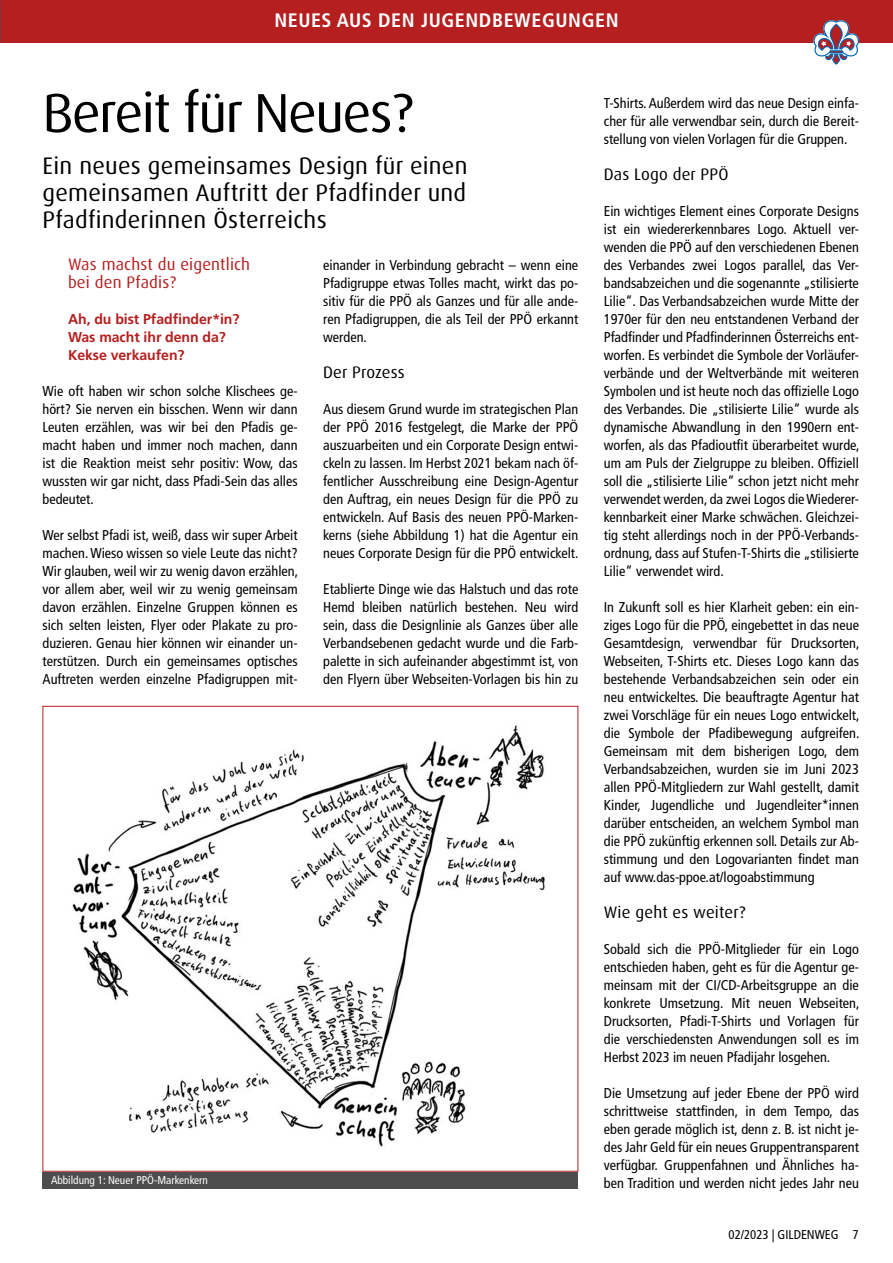
<style>
.page{position:relative;width:893px;height:1263px;background:#fff}
.page>*{position:absolute;margin:0;border:0;box-sizing:border-box;transform-origin:0 0}
.t1{font:55.05px "Dax Pro";letter-spacing:-.03em;color:#000}
.t2{font:24px/27px "Dax Pro";letter-spacing:.01em;color:#000;text-align:justify}
.t3{font:700 condensed 19.5px "Frutiger LT Pro";letter-spacing:.03em;color:#fff}
.t4{font:16.65px "Dax Pro";letter-spacing:.01em;color:#000}
.t5{font:16.65px/18px "Dax Pro";letter-spacing:.01em;color:#b51f1f}
.t6{font:condensed 14.25px/18px "Frutiger LT Pro";color:#000;text-align:justify}
.t7{font:700 14.25px/18px "Frutiger LT Pro";letter-spacing:-.005em;color:#b51f1f}
.t8{font:condensed 12.75px "Frutiger LT Pro";color:#000}
.t9{font:condensed 11.25px "Frutiger LT Pro";color:#fff}
</style>
<div class="page">
<div style="left:0;top:0;width:893px;height:43px;background:#b51f1f"></div>
<svg style="left:813px;top:20px;width:46px;height:45px"></svg>
<img style="left:72px;top:725px;width:473px;height:422px">
<div style="left:43px;top:1171px;width:535px;height:17px;background:#4d4d4d"></div>
<h3 class="t3" style="left:274px;top:9px;width:346px">NEUES AUS DEN JUGENDBEWEGUNGEN</h3>
<h1 class="t1" style="left:43px;top:77px;width:372px">Bereit für Neues?</h1>
<h2 class="t2" style="left:43px;top:152px;width:427px">Ein neues gemeinsames Design für einen gemeinsamen Auftritt der Pfadfinder und Pfadfinderinnen Österreichs</h2>
<p class="t5" style="left:68px;top:255px;width:184px">Was machst du eigentlich bei den Pfadis?</p>
<p class="t7" style="left:68px;top:310px;width:173px">Ah, du bist Pfadfinder*in?<br>Was macht ihr denn da?<br>Kekse verkaufen?</p>
<p class="t6" style="left:43px;top:382px;width:257px">Wie oft haben wir schon solche Klischees ge&shy;hört? Sie nerven ein bisschen. Wenn wir dann Leuten erzählen, was wir bei den Pfadis ge&shy;macht haben und immer noch machen, dann ist die Reaktion meist sehr positiv: Wow, das wussten wir gar nicht, dass Pfadi-Sein das alles bedeutet.</p>
<p class="t6" style="left:43px;top:526px;width:257px">Wer selbst Pfadi ist, weiß, dass wir super Arbeit machen. Wieso wissen so viele Leute das nicht?<br>Wir glauben, weil wir zu wenig davon erzählen, vor allem aber, weil wir zu wenig gemeinsam davon erzählen. Einzelne Gruppen können es sich selten leisten, Flyer oder Plakate zu pro&shy;duzieren. Genau hier können wir einander un&shy;terstützen. Durch ein gemeinsames optisches Auftreten werden einzelne Pfadigruppen mit-</p>
<p class="t6" style="left:323px;top:256px;width:257px">einander in Verbindung gebracht – wenn eine Pfadigruppe etwas Tolles macht, wirkt das po&shy;sitiv für die PPÖ als Ganzes und für alle ande&shy;ren Pfadigruppen, die als Teil der PPÖ erkannt werden.</p>
<p class="t4" style="left:323px;top:362px;width:83px">Der Prozess</p>
<p class="t6" style="left:323px;top:400px;width:257px">Aus diesem Grund wurde im strategischen Plan der PPÖ 2016 festgelegt, die Marke der PPÖ auszuarbeiten und ein Corporate Design entwi&shy;ckeln zu lassen. Im Herbst 2021 bekam nach öf&shy;fentlicher Ausschreibung eine Design-Agentur den Auftrag, ein neues Design für die PPÖ zu entwickeln. Auf Basis des neuen PPÖ-Marken&shy;kerns (siehe Abbildung 1) hat die Agentur ein neues Corporate Design für die PPÖ entwickelt.</p>
<p class="t6" style="left:323px;top:580px;width:257px">Etablierte Dinge wie das Halstuch und das rote Hemd bleiben natürlich bestehen. Neu wird sein, dass die Designlinie als Ganzes über alle Verbandsebenen gedacht wurde und die Farb&shy;palette in sich aufeinander abgestimmt ist, von den Flyern über Webseiten-Vorlagen bis hin zu</p>
<p class="t9" style="left:51px;top:1174px;width:159px">Abbildung 1: Neuer PPÖ-Markenkern</p>
<p class="t6" style="left:604px;top:94px;width:257px">T-Shirts. Außerdem wird das neue Design einfa&shy;cher für alle verwendbar sein, durch die Bereit&shy;stellung von vielen Vorlagen für die Gruppen.</p>
<p class="t4" style="left:604px;top:164px;width:126px">Das Logo der PPÖ</p>
<p class="t6" style="left:604px;top:202px;width:257px">Ein wichtiges Element eines Corporate Designs ist ein wiedererkennbares Logo. Aktuell ver&shy;wenden die PPÖ auf den verschiedenen Ebenen des Verbandes zwei Logos parallel, das Ver&shy;bandsabzeichen und die sogenannte „stilisierte Lilie“. Das Verbandsabzeichen wurde Mitte der 1970er für den neu entstandenen Verband der Pfadfinder und Pfadfinderinnen Österreichs ent&shy;worfen. Es verbindet die Symbole der Vorläufer&shy;verbände und der Weltverbände mit weiteren Symbolen und ist heute noch das offizielle Logo des Verbandes. Die „stilisierte Lilie“ wurde als dynamische Abwandlung in den 1990ern ent&shy;worfen, als das Pfadioutfit überarbeitet wurde, um am Puls der Zielgruppe zu bleiben. Offiziell soll die „stilisierte Lilie“ schon jetzt nicht mehr verwendet werden, da zwei Logos die Wiederer&shy;kennbarkeit einer Marke schwächen. Gleichzei&shy;tig steht allerdings noch in der PPÖ-Verbands&shy;ordnung, dass auf Stufen-T-Shirts die „stilisierte Lilie“ verwendet wird.</p>
<p class="t6" style="left:604px;top:598px;width:257px">In Zukunft soll es hier Klarheit geben: ein ein&shy;ziges Logo für die PPÖ, eingebettet in das neue Gesamtdesign, verwendbar für Drucksorten, Webseiten, T-Shirts etc. Dieses Logo kann das bestehende Verbandsabzeichen sein oder ein neu entwickeltes. Die beauftragte Agentur hat zwei Vorschläge für ein neues Logo entwickelt, die Symbole der Pfadibewegung aufgreifen.<br>Gemeinsam mit dem bisherigen Logo, dem Verbandsabzeichen, wurden sie im Juni 2023 allen PPÖ-Mitgliedern zur Wahl gestellt, damit Kinder, Jugendliche und Jugendleiter*innen darüber entscheiden, an welchem Symbol man die PPÖ zukünftig erkennen soll. Details zur Ab&shy;stimmung und den Logovarianten findet man auf www.das-ppoe.at/logoabstimmung</p>
<p class="t4" style="left:604px;top:902px;width:143px">Wie geht es weiter?</p>
<p class="t6" style="left:604px;top:940px;width:257px">Sobald sich die PPÖ-Mitglieder für ein Logo entschieden haben, geht es für die Agentur ge&shy;meinsam mit der CI/CD-Arbeitsgruppe an die konkrete Umsetzung. Mit neuen Webseiten, Drucksorten, Pfadi-T-Shirts und Vorlagen für die verschiedensten Anwendungen soll es im Herbst 2023 im neuen Pfadijahr losgehen.</p>
<p class="t6" style="left:604px;top:1084px;width:257px">Die Umsetzung auf jeder Ebene der PPÖ wird schrittweise stattfinden, in dem Tempo, das eben gerade möglich ist, denn z. B. ist nicht je&shy;des Jahr Geld für ein neues Gruppentransparent verfügbar. Gruppenfahnen und Ähnliches ha&shy;ben Tradition und werden nicht jedes Jahr neu</p>
<p class="t8" style="left:729px;top:1227px;width:131px">02/2023 | GILDENWEG 7</p>
</div>
